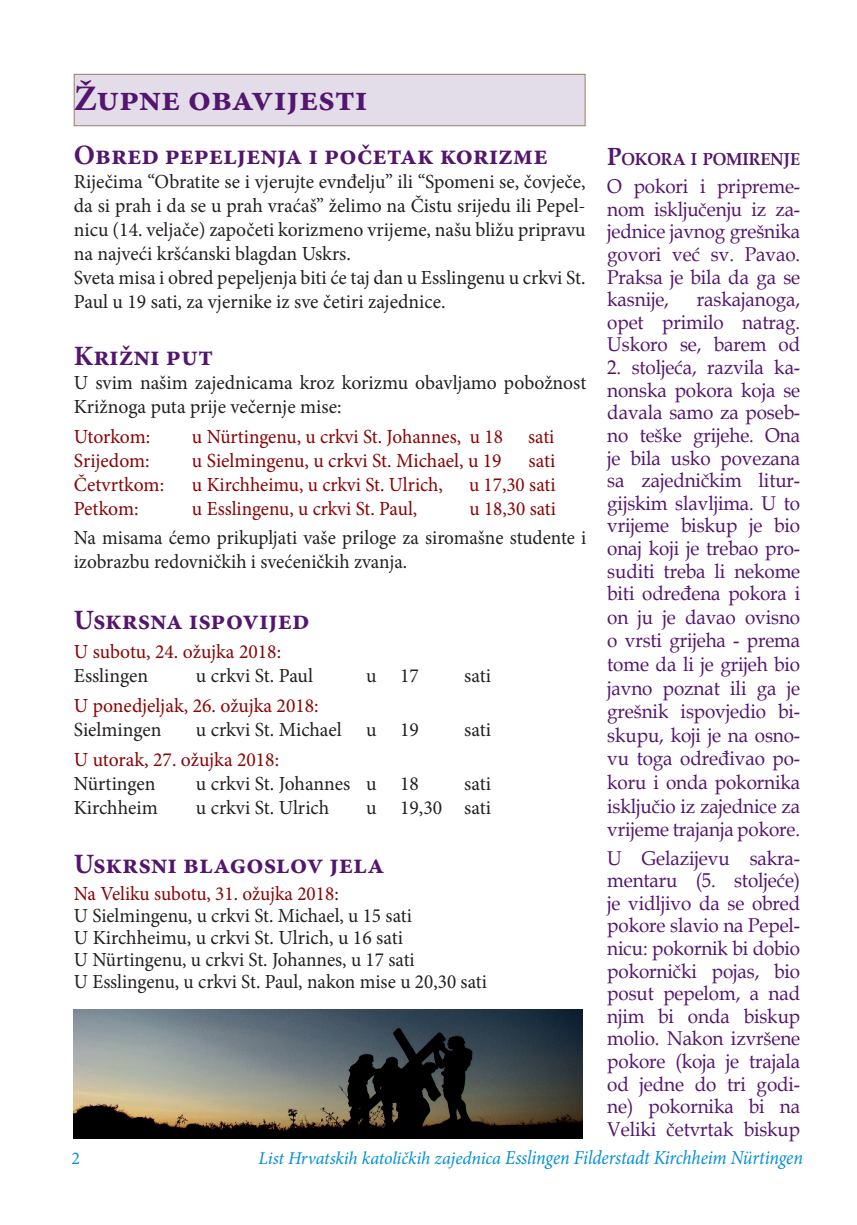
<style>
.page{position:relative;width:857px;height:1225px;background:#fff}
.page>*{position:absolute;margin:0;border:0;box-sizing:border-box;transform-origin:0 0}
.t1{font:700 36px "Minion Pro";color:#53156d}
.t2{font:700 28px "Minion Pro";color:#53156d}
.t3{font:20px/23.2px "Book Antiqua";letter-spacing:-.005em;color:#53156d;text-align:justify;scale:.94 1}
.t4{font:20px/24px "Minion Pro";color:#231f20}
.t5{font:20px/22px "Minion Pro";color:#231f20;scale:.96 1}
.t6{font:20px "Minion Pro";color:#8b0202}
.t7{font:20px "Minion Pro";color:#8b0202;scale:.96 1}
.t8{font:italic 19.8px "Minion Pro";letter-spacing:-.01em;color:#008fd5;scale:.91 1}
.t9{font:18px "Minion Pro";color:#008fd5}
.t10{font:700 17.4px "Book Antiqua";letter-spacing:-.005em;color:#53156d;scale:.94 1}
.s1{font-size:24.8px}
.s2{font-size:18px}
</style>
<div class="page">
<div style="left:74px;top:74px;width:511px;height:52px;background:#e3dce9;border:1px solid #987e6a"></div>
<img style="left:74px;top:1009px;width:508px;height:130px">
<h1 class="t1" style="left:74px;top:73px;width:295px">Župne obavijesti</h1>
<h2 class="t2" style="left:74px;top:136px;width:475px">Obred pepeljenja i početak korizme</h2>
<p class="t4" style="left:74px;top:170px;width:513px">Riječima “Obratite se i vjerujte evnđelju” ili “Spomeni se, čovječe, da si prah i da se u prah vraćaš” želimo na Čistu srijedu ili Pepel&shy;nicu (14. veljače) započeti korizmeno vrijeme, našu bližu pripravu na najveći kršćanski blagdan Uskrs.<br>Sveta misa i obred pepeljenja biti će taj dan u Esslingenu u crkvi St.<br>Paul u 19 sati, za vjernike iz sve četiri zajednice.</p>
<h2 class="t2" style="left:74px;top:336px;width:141px">Križni put</h2>
<p class="t4" style="left:74px;top:371px;width:513px">U svim našim zajednicama kroz korizmu obavljamo pobožnost<br>Križnoga puta prije večernje mise:</p>
<p class="t6" style="left:74px;top:423px;width:78px">Utorkom:</p>
<p class="t6" style="left:192px;top:423px;width:312px">u Nürtingenu, u crkvi St. Johannes, u 18</p>
<p class="t7" style="left:528px;top:423px;width:29px">sati</p>
<p class="t6" style="left:74px;top:447px;width:77px">Srijedom:</p>
<p class="t6" style="left:192px;top:447px;width:311px">u Sielmingenu, u crkvi St. Michael, u 19</p>
<p class="t6" style="left:528px;top:447px;width:28px">sati</p>
<p class="t6" style="left:74px;top:471px;width:92px">Četvrtkom:</p>
<p class="t6" style="left:192px;top:471px;width:252px">u Kirchheimu, u crkvi St. Ulrich,</p>
<p class="t7" style="left:468px;top:471px;width:92px">u 17,30 sati</p>
<p class="t6" style="left:74px;top:495px;width:66px">Petkom:</p>
<p class="t6" style="left:192px;top:495px;width:226px">u Esslingenu, u crkvi St. Paul,</p>
<p class="t7" style="left:469px;top:495px;width:92px">u 18,30 sati</p>
<p class="t5" style="left:74px;top:526px;width:535px;line-height:24px">Na misama ćemo prikupljati vaše priloge za siromašne studente i izobrazbu redovničkih i svećeničkih zvanja.</p>
<h2 class="t2" style="left:74px;top:600px;width:237px">Uskrsna ispovijed</h2>
<p class="t6" style="left:74px;top:638px;width:209px">U subotu, 24. ožujka 2018:</p>
<p class="t4" style="left:74px;top:664px;width:76px">Esslingen</p>
<p class="t4" style="left:196px;top:664px;width:119px">u crkvi St. Paul</p>
<p class="t4" style="left:366px;top:664px;width:54px">u 17</p>
<p class="t4" style="left:464px;top:664px;width:28px">sati</p>
<p class="t6" style="left:74px;top:692px;width:246px">U ponedjeljak, 26. ožujka 2018:</p>
<p class="t4" style="left:74px;top:718px;width:89px">Sielmingen</p>
<p class="t4" style="left:196px;top:718px;width:224px">u crkvi St. Michael u 19</p>
<p class="t4" style="left:464px;top:718px;width:28px">sati</p>
<p class="t6" style="left:74px;top:746px;width:207px">U utorak, 27. ožujka 2018:</p>
<p class="t4" style="left:74px;top:771px;width:83px">Nürtingen</p>
<p class="t4" style="left:196px;top:771px;width:224px">u crkvi St. Johannes u 18</p>
<p class="t4" style="left:464px;top:771px;width:28px">sati</p>
<p class="t4" style="left:74px;top:795px;width:86px">Kirchheim</p>
<p class="t4" style="left:196px;top:795px;width:135px">u crkvi St. Ulrich</p>
<p class="t4" style="left:366px;top:795px;width:126px">u 19,30 sati</p>
<h2 class="t2" style="left:74px;top:844px;width:312px">Uskrsni blagoslov jela</h2>
<p class="t7" style="left:74px;top:880px;width:277px">Na Veliku subotu, 31. ožujka 2018:</p>
<p class="t5" style="left:74px;top:905px;width:431px">U Sielmingenu, u crkvi St. Michael, u 15 sati<br>U Kirchheimu, u crkvi St. Ulrich, u 16 sati<br>U Nürtingenu, u crkvi St. Johannes, u 17 sati<br>U Esslingenu, u crkvi St. Paul, nakon mise u 20,30 sati</p>
<p class="t10" style="left:607px;top:147px;width:206px"><span class="s1">P</span>OKORA I POMIRENJE</p>
<p class="t3" style="left:607px;top:175px;width:207px;line-height:22.6px">O pokori i pripreme&shy;nom isključenju iz za&shy;jednice javnog grešnika govori već sv. Pavao.<br>Praksa je bila da ga se kasnije,</p>
<p class="t3" style="left:607px;top:288px;width:207px;line-height:22.6px;text-indent:90px">raskajanoga, opet primilo natrag.<br>Uskoro se, barem od</p>
<p class="t3" style="left:607px;top:355px;width:207px">2. stoljeća, razvila ka&shy;nonska pokora koja se davala samo za poseb&shy;no teške grijehe. Ona je bila usko povezana sa zajedničkim litur&shy;gijskim slavljima. U to vrijeme biskup je bio onaj koji je trebao pro&shy;suditi treba li nekome biti određena pokora i on ju je davao ovisno o vrsti grijeha - prema tome da li je grijeh bio javno poznat ili ga je grešnik ispovjedio bi&shy;skupu, koji je na osno&shy;vu toga određivao po&shy;koru i onda pokornika isključio iz zajednice za vrijeme trajanja pokore.</p>
<p class="t3" style="left:607px;top:846px;width:207px;line-height:22.6px">U Gelazijevu sakra&shy;mentaru (5. stoljeće) je vidljivo da se obred pokore slavio na Pepel&shy;nicu: pokornik bi dobio pokornički pojas, bio posut pepelom, a nad njim bi onda biskup molio. Nakon izvršene pokore (koja je trajala od jedne do tri godi&shy;ne) pokornika bi na Veliki četvrtak biskup</p>
<p class="t9" style="left:71px;top:1146px;width:10px">2</p>
<p class="t8" style="left:258px;top:1144px;width:599px"><span class="s2">List Hrvatskih katoličkih zajednica</span> Esslingen Filderstadt Kirchheim Nürtingen</p>
</div>
